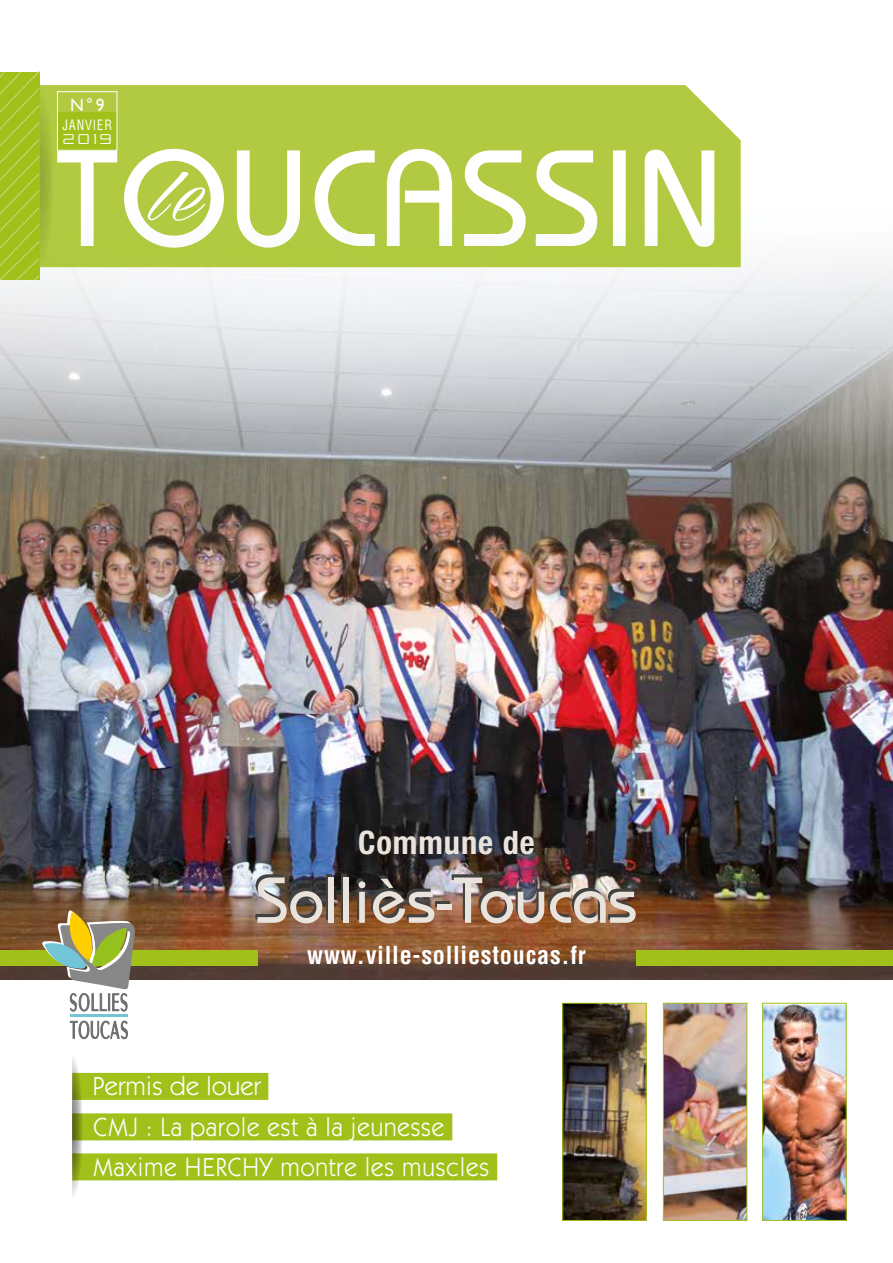
<style>
.page{position:relative;width:893px;height:1263px;background:#fff}
.page>*{position:absolute;margin:0;border:0;box-sizing:border-box;transform-origin:0 0}
.t1{font:500 64.65px "Bauhaus";color:#eae3db}
.t2{font:700 condensed 32.4px "Helvetica Neue LT Std";letter-spacing:.03em;color:#eae3db}
.t3{font:26.25px/40.2px "Itc Kabel";letter-spacing:.035em;color:#fff}
.t4{font:700 condensed 24.3px "Helvetica";letter-spacing:.03em;color:#fff}
.t5{font:17.55px "Gill Sans";color:#fff}
.t6{font:15.15px "Banshee Pilot Title";color:#fff;scale:.87 1}
.t7{font:condensed 13.95px "Helvetica";letter-spacing:.07em;color:#fff;scale:.89 1}
</style>
<div class="page">
<img style="left:0;top:461px;width:893px;height:519px">
<svg style="left:0;top:261px;width:893px;height:200px"></svg>
<div style="left:0;top:950px;width:257px;height:15px;background:#a1c01a"></div>
<div style="left:637px;top:950px;width:256px;height:15px;background:#a1c01a"></div>
<div style="left:72px;top:1073px;width:196px;height:27px;background:#a1c01a"></div>
<div style="left:72px;top:1113px;width:380px;height:27px;background:#a1c01a"></div>
<div style="left:72px;top:1153px;width:425px;height:27px;background:#a1c01a"></div>
<svg style="left:61px;top:1054px;width:22px;height:146px"></svg>
<div style="left:51px;top:1047px;width:21px;height:154px;background:#fff"></div>
<svg style="left:41px;top:85px;width:700px;height:182px;fill:#b1ca41"></svg>
<div style="left:57px;top:112px;width:60px;height:39px;background:#a1c01a"></div>
<div style="left:57px;top:91px;width:60px;height:60px;border:1px solid #fff"></div>
<svg style="left:25px;top:85px;width:29px;height:182px;background:#a3bb3a"></svg>
<svg style="left:0;top:71px;width:40px;height:210px;background:#a5c224"></svg>
<img style="left:764px;top:1005px;width:81px;height:214px">
<div style="left:762px;top:1003px;width:85px;height:218px;border:1px solid #a1c01a"></div>
<img style="left:665px;top:1005px;width:80px;height:214px">
<div style="left:663px;top:1003px;width:84px;height:218px;border:1px solid #a1c01a"></div>
<img style="left:564px;top:1005px;width:81px;height:214px">
<div style="left:562px;top:1003px;width:85px;height:218px;border:1px solid #a1c01a"></div>
<hr style="left:70px;top:1015px;width:58px;height:2px;background:#72c5d7">
<svg style="left:70px;top:1021px;width:58px;height:18px"></svg>
<svg style="left:41px;top:909px;width:95px;height:103px"></svg>
<p class="t5" style="left:70px;top:95px;width:36px">N°9</p>
<p class="t7" style="left:63px;top:116px;width:57px">JANVIER</p>
<p class="t6" style="left:61px;top:132px;width:61px">2019</p>
<p class="t2" style="left:358px;top:823px;width:178px">Commune de</p>
<h1 class="t1" style="left:256px;top:862px;width:383px">Solliès-Toucas</h1>
<p class="t4" style="left:307px;top:940px;width:280px">www.ville-solliestoucas.fr</p>
<p class="t3" style="left:93px;top:1066px;width:398px">Permis de louer<br>CMJ : La parole est à la jeunesse<br>Maxime HERCHY montre les muscles</p>
</div>
